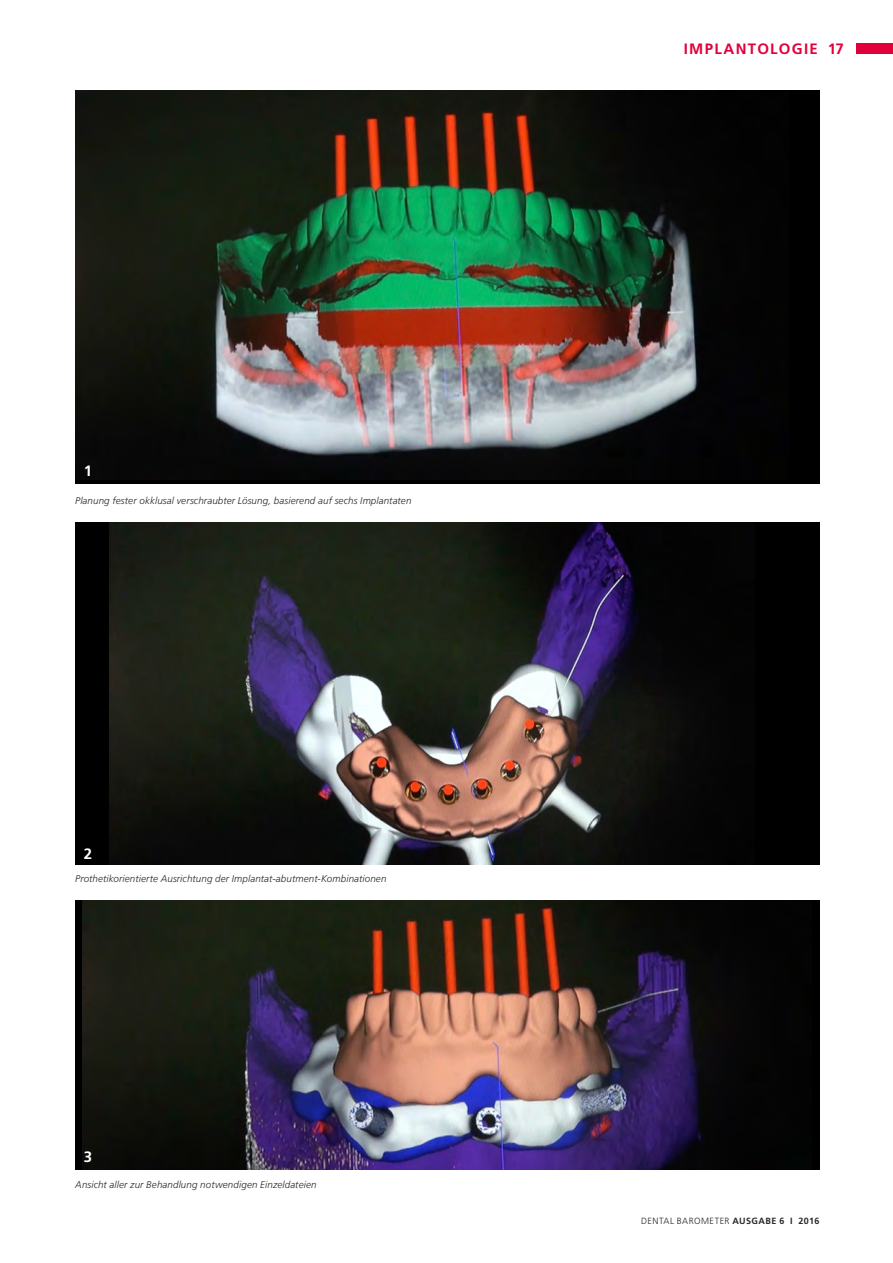
<style>
.page{position:relative;width:893px;height:1263px;background:#fff}
.page>*{position:absolute;margin:0;border:0;box-sizing:border-box;transform-origin:0 0}
.t1{font:700 15px "Frutiger LT Std";letter-spacing:.085em;color:#e2003b}
.t2{font:700 15px "Frutiger LT Std";color:#fff}
.t3{font:italic 300 9.75px "Frutiger LT Std";letter-spacing:.01em;color:#282829}
.t4{font:300 9px "Frutiger LT Std";letter-spacing:.055em;color:#282829}
.s1{font-weight:700}
</style>
<div class="page">
<div style="left:856px;top:44px;width:37px;height:10px;background:#e2003b"></div>
<div style="left:75px;top:90px;width:744px;height:393px;background:#000"></div>
<img style="left:75px;top:90px;width:639px;height:389px">
<div style="left:75px;top:522px;width:744px;height:342px;background:#000"></div>
<img style="left:109px;top:522px;width:584px;height:342px">
<div style="left:75px;top:900px;width:744px;height:269px;background:#000"></div>
<img style="left:83px;top:900px;width:650px;height:269px">
<h1 class="t2" style="left:84px;top:462px;width:10px">1</h1>
<p class="t3" style="left:75px;top:495px;width:338px">Planung fester okklusal verschraubter Lösung, basierend auf sechs Implantaten</p>
<h1 class="t2" style="left:84px;top:845px;width:10px">2</h1>
<p class="t3" style="left:75px;top:873px;width:313px">Prothetikorientierte Ausrichtung der Implantat-abutment-Kombinationen</p>
<h1 class="t2" style="left:84px;top:1148px;width:10px">3</h1>
<p class="t3" style="left:75px;top:1179px;width:243px">Ansicht aller zur Behandlung notwendigen Einzeldateien</p>
<h1 class="t1" style="left:684px;top:40px;width:162px">IMPLANTOLOGIE 17</h1>
<p class="t4" style="left:641px;top:1216px;width:180px">DENTAL BAROMETER <span class="s1">AUSGABE 6 I 2016</span></p>
</div>
